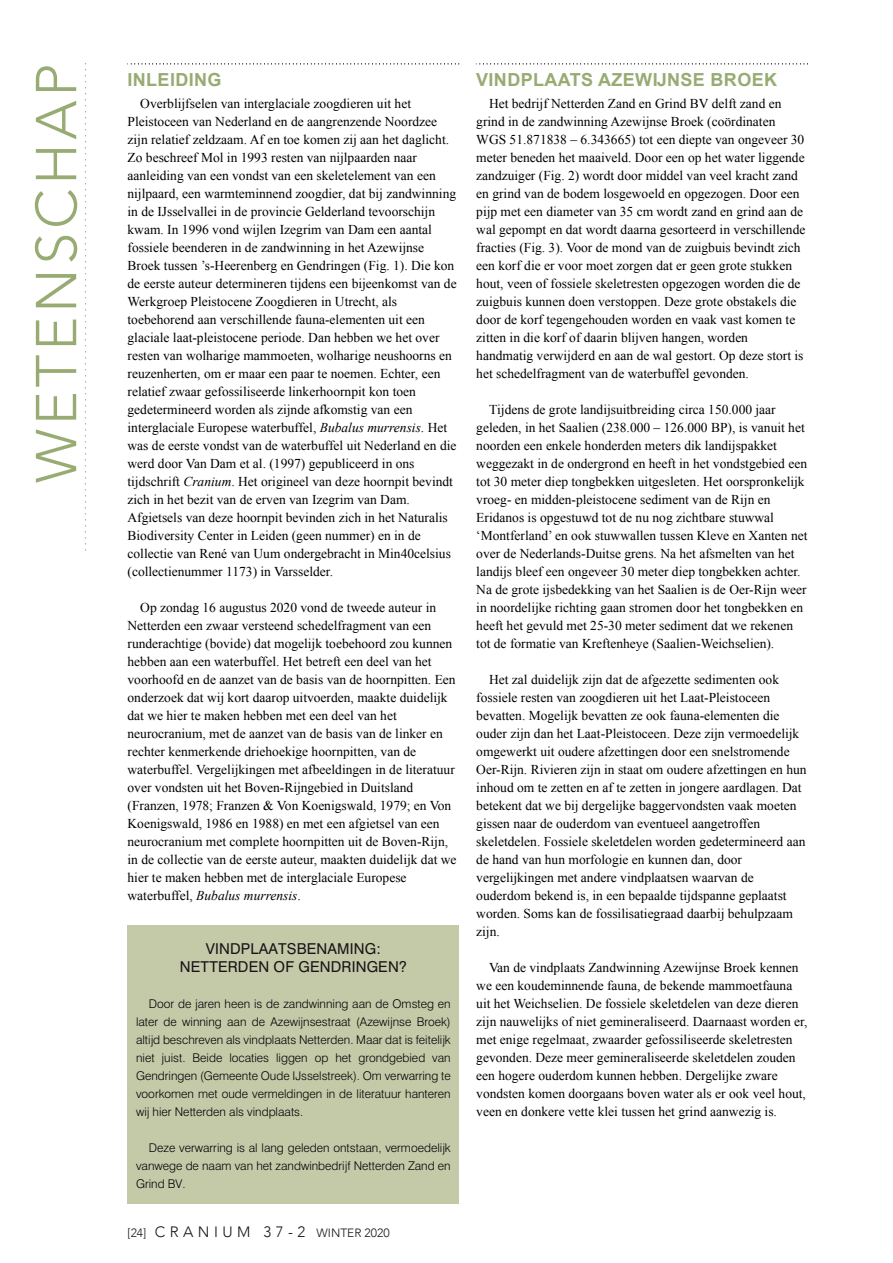
<style>
.page{position:relative;width:893px;height:1263px;background:#fff}
.page>*{position:absolute;margin:0;border:0;box-sizing:border-box;transform-origin:0 0}
.t1{font:300 57px "Avenir";letter-spacing:.07em;color:#97ab73}
.t2{font:700 18px "Arial";letter-spacing:.02em;color:#97ab73}
.t3{font:15px/18px "Swiss 721 BT";letter-spacing:.01em;color:#181317;text-align:center}
.t4{font:13.5px/18px "Times New Roman";color:#000001}
.t5{font:300 12px/18px "Swiss 721 BT";color:#000001;text-align:justify}
.t6{font:300 12px "Avenir";color:#181317}
.s1{font-style:italic}
.s2{font-size:15px}
</style>
<div class="page">
<svg style="left:130px;top:63px;width:329px;height:1px"></svg>
<svg style="left:476px;top:63px;width:332px;height:1px"></svg>
<svg style="left:85px;top:64px;width:1px;height:487px"></svg>
<div style="left:128px;top:925px;width:331px;height:279px;background:#c4c9a8"></div>
<h1 class="t1" style="left:19px;top:483px;width:421px;rotate:-90deg">WETENSCHAP</h1>
<h2 class="t2" style="left:128px;top:73px;width:95px">INLEIDING</h2>
<p class="t4" style="left:128px;top:96px;width:331px;text-indent:13px">Overblĳfselen van interglaciale zoogdieren uit het Pleistoceen van Nederland en de aangrenzende Noordzee zĳn relatief zeldzaam. Af en toe komen zĳ aan het daglicht.<br>Zo beschreef Mol in 1993 resten van nĳlpaarden naar aanleiding van een vondst van een skeletelement van een nĳlpaard, een warmteminnend zoogdier, dat bĳ zandwinning in de Ĳsselvallei in de provincie Gelderland tevoorschĳn kwam. In 1996 vond wĳlen Izegrim van Dam een aantal fossiele beenderen in de zandwinning in het Azewĳnse Broek tussen ’s-Heerenberg en Gendringen (Fig. 1). Die kon de eerste auteur determineren tĳdens een bĳeenkomst van de Werkgroep Pleistocene Zoogdieren in Utrecht, als toebehorend aan verschillende fauna-elementen uit een glaciale laat-pleistocene periode. Dan hebben we het over resten van wolharige mammoeten, wolharige neushoorns en reuzenherten, om er maar een paar te noemen. Echter, een relatief zwaar gefossiliseerde linkerhoornpit kon toen gedetermineerd worden als zĳnde afkomstig van een interglaciale Europese waterbuffel, <span class="s1">Bubalus murrensis</span>. Het was de eerste vondst van de waterbuffel uit Nederland en die werd door Van Dam et al. (1997) gepubliceerd in ons tĳdschrift <span class="s1">Cranium</span>. Het origineel van deze hoornpit bevindt zich in het bezit van de erven van Izegrim van Dam.<br>Afgietsels van deze hoornpit bevinden zich in het Naturalis Biodiversity Center in Leiden (geen nummer) en in de collectie van René van Uum ondergebracht in Min40celsius (collectienummer 1173) in Varsselder.</p>
<p class="t4" style="left:128px;top:600px;width:330px;text-indent:13px">Op zondag 16 augustus 2020 vond de tweede auteur in Netterden een zwaar versteend schedelfragment van een runderachtige (bovide) dat mogelĳk toebehoord zou kunnen hebben aan een waterbuffel. Het betreft een deel van het voorhoofd en de aanzet van de basis van de hoornpitten. Een onderzoek dat wĳ kort daarop uitvoerden, maakte duidelĳk dat we hier te maken hebben met een deel van het neurocranium, met de aanzet van de basis van de linker en rechter kenmerkende driehoekige hoornpitten, van de waterbuffel. Vergelĳkingen met afbeeldingen in de literatuur over vondsten uit het Boven-Rĳngebied in Duitsland (Franzen, 1978; Franzen &amp; Von Koenigswald, 1979; en Von Koenigswald, 1986 en 1988) en met een afgietsel van een neurocranium met complete hoornpitten uit de Boven-Rĳn, in de collectie van de eerste auteur, maakten duidelĳk dat we hier te maken hebben met de interglaciale Europese waterbuffel, <span class="s1">Bubalus murrensis</span>.</p>
<p class="t3" style="left:180px;top:941px;width:228px">VINDPLAATSBENAMING:<br>NETTERDEN OF GENDRINGEN?</p>
<p class="t5" style="left:136px;top:996px;width:316px;text-indent:13px">Door de jaren heen is de zandwinning aan de Omsteg en later de winning aan de Azewijnsestraat (Azewijnse Broek) altijd beschreven als vindplaats Netterden. Maar dat is feitelijk niet juist. Beide locaties liggen op het grondgebied van Gendringen (Gemeente Oude IJsselstreek). Om verwarring te voorkomen met oude vermeldingen in de literatuur hanteren wij hier Netterden als vindplaats.</p>
<p class="t5" style="left:136px;top:1140px;width:316px;text-indent:13px">Deze verwarring is al lang geleden ontstaan, vermoedelijk vanwege de naam van het zandwinbedrijf Netterden Zand en Grind BV.</p>
<p class="t6" style="left:128px;top:1225px;width:264px">[24] <span class="s2">CRANIUM 37-2</span> WINTER2020</p>
<h2 class="t2" style="left:476px;top:73px;width:302px">VINDPLAATS AZEWĲNSE BROEK</h2>
<p class="t4" style="left:476px;top:96px;width:331px;text-indent:13px">Het bedrĳf Netterden Zand en Grind BV delft zand en grind in de zandwinning Azewĳnse Broek (coördinaten WGS 51.871838 – 6.343665) tot een diepte van ongeveer 30 meter beneden het maaiveld. Door een op het water liggende zandzuiger (Fig. 2) wordt door middel van veel kracht zand en grind van de bodem losgewoeld en opgezogen. Door een pĳp met een diameter van 35 cm wordt zand en grind aan de wal gepompt en dat wordt daarna gesorteerd in verschillende fracties (Fig. 3). Voor de mond van de zuigbuis bevindt zich een korf die er voor moet zorgen dat er geen grote stukken hout, veen of fossiele skeletresten opgezogen worden die de zuigbuis kunnen doen verstoppen. Deze grote obstakels die door de korf tegengehouden worden en vaak vast komen te zitten in die korf of daarin blĳven hangen, worden handmatig verwĳderd en aan de wal gestort. Op deze stort is het schedelfragment van de waterbuffel gevonden.</p>
<p class="t4" style="left:476px;top:402px;width:333px;text-indent:13px">Tĳdens de grote landĳsuitbreiding circa 150.000 jaar geleden, in het Saalien (238.000 – 126.000 BP), is vanuit het noorden een enkele honderden meters dik landĳspakket weggezakt in de ondergrond en heeft in het vondstgebied een tot 30 meter diep tongbekken uitgesleten. Het oorspronkelĳk vroeg- en midden-pleistocene sediment van de Rĳn en Eridanos is opgestuwd tot de nu nog zichtbare stuwwal ‘Montferland’ en ook stuwwallen tussen Kleve en Xanten net over de Nederlands-Duitse grens. Na het afsmelten van het landĳs bleef een ongeveer 30 meter diep tongbekken achter.<br>Na de grote ĳsbedekking van het Saalien is de Oer-Rĳn weer in noordelĳke richting gaan stromen door het tongbekken en heeft het gevuld met 25-30 meter sediment dat we rekenen tot de formatie van Kreftenheye (Saalien-Weichselien).</p>
<p class="t4" style="left:476px;top:672px;width:332px;text-indent:13px">Het zal duidelĳk zĳn dat de afgezette sedimenten ook fossiele resten van zoogdieren uit het Laat-Pleistoceen bevatten. Mogelĳk bevatten ze ook fauna-elementen die ouder zĳn dan het Laat-Pleistoceen. Deze zĳn vermoedelĳk omgewerkt uit oudere afzettingen door een snelstromende Oer-Rĳn. Rivieren zĳn in staat om oudere afzettingen en hun inhoud om te zetten en af te zetten in jongere aardlagen. Dat betekent dat we bĳ dergelĳke baggervondsten vaak moeten gissen naar de ouderdom van eventueel aangetroffen skeletdelen. Fossiele skeletdelen worden gedetermineerd aan de hand van hun morfologie en kunnen dan, door vergelĳkingen met andere vindplaatsen waarvan de ouderdom bekend is, in een bepaalde tĳdspanne geplaatst worden. Soms kan de fossilisatiegraad daarbĳ behulpzaam zĳn.</p>
<p class="t4" style="left:476px;top:960px;width:333px;text-indent:13px">Van de vindplaats Zandwinning Azewĳnse Broek kennen we een koudeminnende fauna, de bekende mammoetfauna uit het Weichselien. De fossiele skeletdelen van deze dieren zĳn nauwelĳks of niet gemineraliseerd. Daarnaast worden er, met enige regelmaat, zwaarder gefossiliseerde skeletresten gevonden. Deze meer gemineraliseerde skeletdelen zouden een hogere ouderdom kunnen hebben. Dergelĳke zware vondsten komen doorgaans boven water als er ook veel hout, veen en donkere vette klei tussen het grind aanwezig is.</p>
</div>
